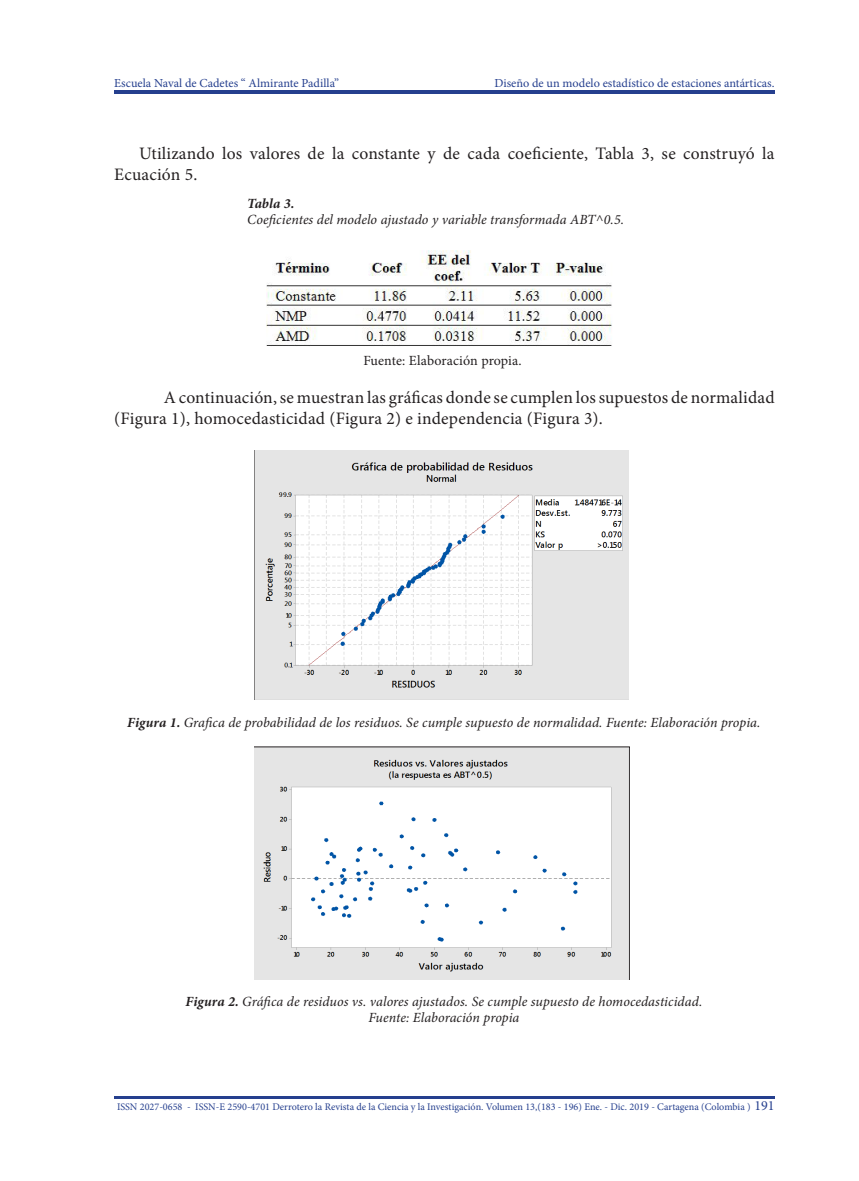
<style>
.page{position:relative;width:859px;height:1181px;background:#fff}
.page>*{position:absolute;margin:0;border:0;box-sizing:border-box;transform-origin:0 0}
.t1{font:17.5px/21px "Minion Pro";letter-spacing:.01em;color:#231f20}
.t2{font:italic 14px "Minion Pro";letter-spacing:.005em;color:#231f20}
.t3{font:14px "Minion Pro";letter-spacing:.005em;color:#231f20}
.t4{font:italic 700 14px "Minion Pro";color:#231f20}
.t5{font:14px "Minion Pro";color:#253f8e}
.t6{font:12.25px "Minion Pro";color:#253f8e}
.t7{font:10.15px "Minion Pro";color:#253f8e}
.s1{font-weight:700}
</style>
<div class="page">
<hr style="left:114px;top:90px;width:660px;height:4px;background:#253f8e">
<hr style="left:114px;top:1096px;width:660px;height:2px;background:#253f8e">
<img style="left:267px;top:250px;width:345px;height:96px">
<svg style="left:255px;top:450px;width:373px;height:249px"></svg>
<svg style="left:254px;top:747px;width:375px;height:233px"></svg>
<p class="t6" style="left:114px;top:74px;width:226px">Escuela Naval de Cadetes “ Almirante Padilla”</p>
<p class="t6" style="left:494px;top:74px;width:281px">Diseño de un modelo estadístico de estaciones antárticas.</p>
<p class="t1" style="left:114px;top:143px;width:661px;text-indent:25px">Utilizando los valores de la constante y de cada coeficiente, Tabla 3, se construyó la<br>Ecuación 5.</p>
<p class="t4" style="left:247px;top:193px;width:49px">Tabla 3.</p>
<p class="t2" style="left:247px;top:210px;width:378px">Coeficientes del modelo ajustado y variable transformada ABT^0.5.</p>
<p class="t3" style="left:363px;top:351px;width:160px">Fuente: Elaboración propia.</p>
<p class="t1" style="left:164px;top:387px;width:612px">A continuación, se muestran las gráficas donde se cumplen los supuestos de normalidad</p>
<p class="t1" style="left:114px;top:408px;width:490px">(Figura 1), homocedasticidad (Figura 2) e independencia (Figura 3).</p>
<p class="t2" style="left:127px;top:713px;width:634px"><span class="s1">Figura 1.</span> Grafica de probabilidad de los residuos. Se cumple supuesto de normalidad. Fuente: Elaboración propia.</p>
<p class="t2" style="left:185px;top:991px;width:518px"><span class="s1">Figura 2.</span> Gráfica de residuos vs. valores ajustados. Se cumple supuesto de homocedasticidad.</p>
<p class="t2" style="left:368px;top:1008px;width:152px">Fuente: Elaboración propia</p>
<p class="t5" style="left:754px;top:1096px;width:22px">191</p>
<p class="t7" style="left:117px;top:1100px;width:635px">ISSN 2027-0658 - ISSN-E 2590-4701 Derrotero la Revista de la Ciencia y la Investigación. Volumen 13,(183 - 196) Ene. - Dic. 2019 - Cartagena (Colombia )</p>
</div>
